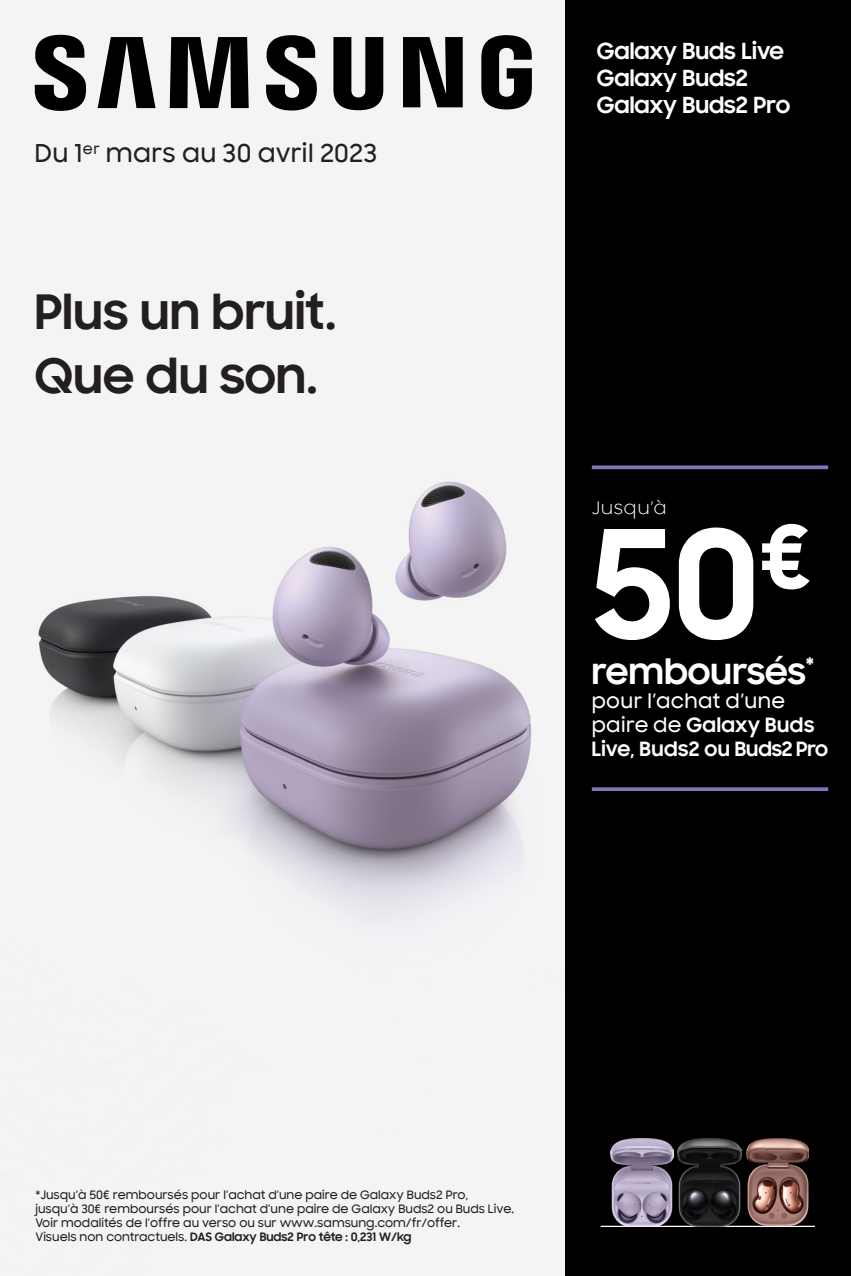
<style>
.page{position:relative;width:851px;height:1276px;background:#fff}
.page>*{position:absolute;margin:0;border:0;box-sizing:border-box;transform-origin:0 0}
.t1{font:700 150px "Samsung Sharp Sans";color:#fff}
.t2{font:700 48.25px/64.2px "Samsung Sharp Sans";letter-spacing:.015em;color:#231f20}
.t3{font:700 35px "Samsung Sharp Sans";letter-spacing:.005em;color:#fff}
.t4{font:500 25px "Samsung Sharp Sans";letter-spacing:.01em;color:#231f20}
.t5{font:700 22.5px/27px "Samsung Sharp Sans";color:#fff}
.t6{font:700 20px/24px "Samsung Sharp Sans";letter-spacing:.015em;color:#fff}
.t7{font:17.5px "Samsung Sharp Sans";letter-spacing:.035em;color:#fff}
.t8{font:500 11.75px/14px "Samsung Sharp Sans";color:#231f20}
.s1{font-weight:500}
.s2{font-weight:700}
</style>
<div class="page">
<img style="left:0;top:0;width:565px;height:1276px">
<div style="left:565px;top:0;width:285px;height:1276px;background:#000"></div>
<svg style="left:591px;top:787px;width:237px;height:4px"></svg>
<svg style="left:591px;top:465px;width:237px;height:4px"></svg>
<svg style="left:35px;top:35px;width:496px;height:76px"></svg>
<hr style="left:600px;top:1225px;width:214px;height:2px;background:#fff">
<img style="left:746px;top:1138px;width:62px;height:87px">
<img style="left:610px;top:1138px;width:63px;height:88px">
<img style="left:677px;top:1138px;width:64px;height:88px">
<h3 class="t4" style="left:35px;top:135px;width:344px">Du 1<sup>er</sup> mars au 30 avril 2023</h3>
<h2 class="t2" style="left:35px;top:277px;width:302px">Plus un bruit.<br>Que du son.</h2>
<h3 class="t5" style="left:596px;top:36px;width:195px">Galaxy Buds Live<br>Galaxy Buds2<br>Galaxy Buds2 Pro</h3>
<h3 class="t7" style="left:591px;top:495px;width:76px">Jusqu’à</h3>
<h1 class="t1" style="left:591px;top:473px;width:220px">50<sup>€</sup></h1>
<h3 class="t3" style="left:591px;top:645px;width:224px">remboursés<sup>*</sup></h3>
<h3 class="t6" style="left:591px;top:687px;width:238px"><span class="s1">pour l’achat d’une paire de</span> Galaxy Buds<br>Live, Buds2 ou Buds2 Pro</h3>
<p class="t8" style="left:35px;top:1187px;width:480px">*Jusqu’à 50€ remboursés pour l’achat d’une paire de Galaxy Buds2 Pro,<br>jusqu’à 30€ remboursés pour l’achat d’une paire de Galaxy Buds2 ou Buds Live.<br>Voir modalités de l’offre au verso ou sur www.samsung.com/fr/offer.<br>Visuels non contractuels. <span class="s2">DAS Galaxy Buds2 Pro tête : 0,231 W/kg</span></p>
</div>
